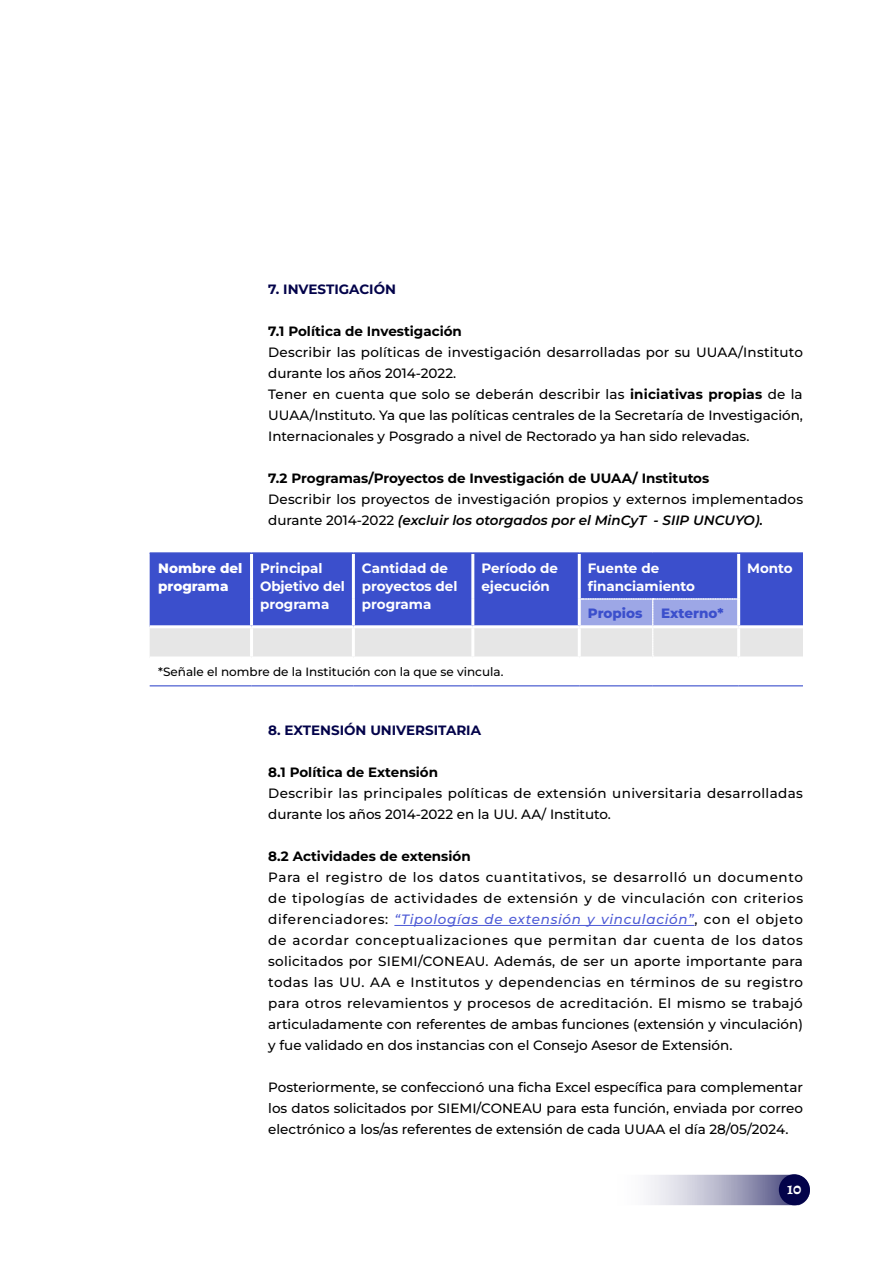
<style>
.page{position:relative;width:893px;height:1263px;background:#fff}
.page>*{position:absolute;margin:0;border:0;box-sizing:border-box;transform-origin:0 0}
.t1{font:700 16.5px "Alegreya";color:#fff}
.t2{font:500 13.5px/21px "Montserrat";color:#000}
.t3{font:700 13.5px "Montserrat";color:#000}
.t4{font:500 13.5px/21px "Montserrat";letter-spacing:.03em;color:#000}
.t5{font:700 13.5px/18px "Montserrat";color:#fff}
.t6{font:700 13.5px "Montserrat";color:#03034a}
.t7{font:800 13.5px/18px "Montserrat";color:#fff}
.t8{font:800 13.5px "Montserrat";color:#3b4fcc}
.t9{font:500 12px "Montserrat";color:#000}
.s1{font-weight:700}
.s2{font-weight:600;font-style:italic}
.s3{font-style:italic;color:#4f5cd6}
</style>
<div class="page">
<img style="left:648px;top:1175px;width:162px;height:30px">
<div style="left:779px;top:1174px;width:31px;height:31px;background:#03034a;border-radius:50%"></div>
<hr style="left:394px;top:925px;width:300px;height:1px;background:#4f5cd6">
<div style="left:150px;top:554px;width:653px;height:44px;background:#3b4fcc"></div>
<hr style="left:250px;top:554px;width:3px;height:45px;background:#fff">
<hr style="left:352px;top:554px;width:3px;height:45px;background:#fff">
<hr style="left:471px;top:554px;width:3px;height:45px;background:#fff">
<hr style="left:578px;top:554px;width:3px;height:45px;background:#fff">
<hr style="left:737px;top:554px;width:3px;height:45px;background:#fff">
<svg style="left:150px;top:598px;width:653px;height:59px;background:#a6addf"></svg>
<hr style="left:150px;top:685px;width:102px;height:1px;background:#3b4fcc">
<hr style="left:252px;top:685px;width:101px;height:1px;background:#3b4fcc">
<hr style="left:353px;top:685px;width:120px;height:1px;background:#3b4fcc">
<hr style="left:473px;top:685px;width:106px;height:1px;background:#3b4fcc">
<hr style="left:579px;top:685px;width:74px;height:1px;background:#3b4fcc">
<hr style="left:653px;top:685px;width:86px;height:1px;background:#3b4fcc">
<hr style="left:739px;top:685px;width:64px;height:1px;background:#3b4fcc">
<hr style="left:150px;top:552px;width:102px;height:2px;background:#3b4fcc">
<hr style="left:252px;top:552px;width:101px;height:2px;background:#3b4fcc">
<hr style="left:353px;top:552px;width:120px;height:2px;background:#3b4fcc">
<hr style="left:473px;top:552px;width:106px;height:2px;background:#3b4fcc">
<hr style="left:579px;top:552px;width:74px;height:2px;background:#3b4fcc">
<hr style="left:653px;top:552px;width:86px;height:2px;background:#3b4fcc">
<hr style="left:739px;top:552px;width:64px;height:2px;background:#3b4fcc">
<p class="t6" style="left:268px;top:279px;width:129px">7. INVESTIGACIÓN</p>
<p class="t3" style="left:268px;top:321px;width:195px">7.1 Política de Investigación</p>
<p class="t2" style="left:268px;top:341px;width:536px">Describir las políticas de investigación desarrolladas por su UUAA/Instituto durante los años 2014-2022.<br>Tener en cuenta que solo se deberán describir las <span class="s1">iniciativas propias</span> de la UUAA/Instituto. Ya que las políticas centrales de la Secretaría de Investigación, Internacionales y Posgrado a nivel de Rectorado ya han sido relevadas.</p>
<p class="t3" style="left:268px;top:469px;width:443px">7.2 Programas/Proyectos de Investigación de UUAA/ Institutos</p>
<p class="t2" style="left:268px;top:488px;width:536px">Describir los proyectos de investigación propios y externos implementados durante 2014-2022 <span class="s2">(excluir los otorgados por el MinCyT - SIIP UNCUYO).</span></p>
<p class="t7" style="left:158px;top:558px;width:86px">Nombre del programa</p>
<p class="t5" style="left:260px;top:558px;width:86px">Principal<br>Objetivo del programa</p>
<p class="t5" style="left:362px;top:558px;width:97px">Cantidad de proyectos del programa</p>
<p class="t5" style="left:481px;top:558px;width:78px">Período de ejecución</p>
<p class="t5" style="left:588px;top:558px;width:109px">Fuente de financiamiento</p>
<p class="t5" style="left:747px;top:558px;width:47px">Monto</p>
<p class="t8" style="left:588px;top:604px;width:56px">Propios</p>
<p class="t8" style="left:661px;top:604px;width:64px">Externo*</p>
<p class="t9" style="left:158px;top:663px;width:347px">*Señale el nombre de la Institución con la que se vincula.</p>
<p class="t6" style="left:268px;top:720px;width:214px">8. EXTENSIÓN UNIVERSITARIA</p>
<p class="t3" style="left:268px;top:762px;width:171px">8.1 Política de Extensión</p>
<p class="t4" style="left:268px;top:782px;width:536px">Describir las principales políticas de extensión universitaria desarrolladas durante los años 2014-2022 en la UU. AA/ Instituto.</p>
<p class="t3" style="left:268px;top:846px;width:204px">8.2 Actividades de extensión</p>
<p class="t2" style="left:268px;top:866px;width:536px;text-align:justify">Para el registro de los datos cuantitativos, se desarrolló un documento de tipologías de actividades de extensión y de vinculación con criterios diferenciadores: <span class="s3">“Tipologías de extensión y vinculación”</span>, con el objeto de acordar conceptualizaciones que permitan dar cuenta de los datos solicitados por SIEMI/CONEAU. Además, de ser un aporte importante para todas las UU. AA e Institutos y dependencias en términos de su registro para otros relevamientos y procesos de acreditación. El mismo se trabajó articuladamente con referentes de ambas funciones (extensión y vinculación) y fue validado en dos instancias con el Consejo Asesor de Extensión.</p>
<p class="t2" style="left:268px;top:1076px;width:536px;text-align:justify">Posteriormente, se confeccionó una ficha Excel específica para complementar los datos solicitados por SIEMI/CONEAU para esta función, enviada por correo electrónico a los/as referentes de extensión de cada UUAA el día 28/05/2024.</p>
<p class="t1" style="left:787px;top:1177px;width:16px">10</p>
</div>
